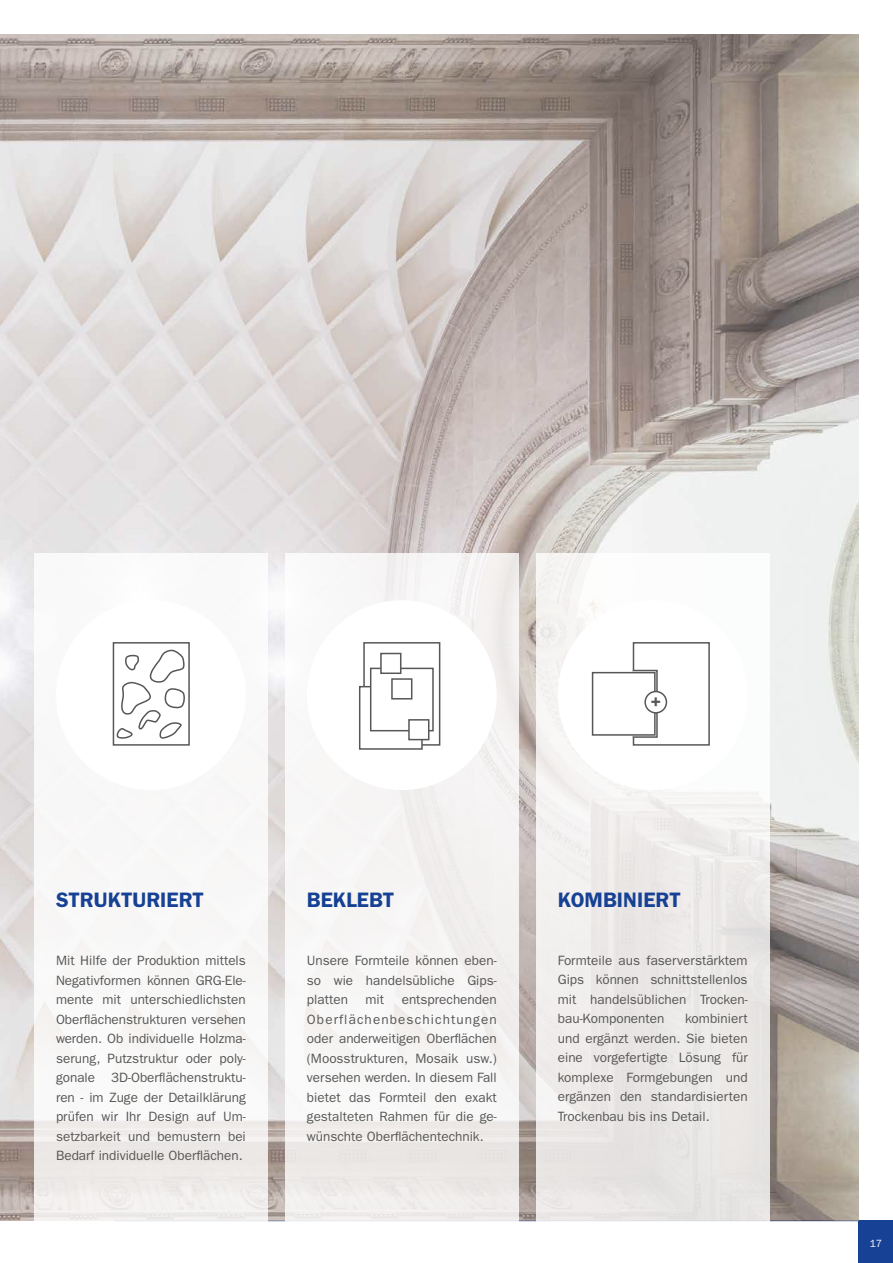
<style>
.page{position:relative;width:893px;height:1263px;background:#fff}
.page>*{position:absolute;margin:0;border:0;box-sizing:border-box;transform-origin:0 0}
.t1{font:600 21px "ITC Franklin Gothic Std";color:#164194}
.t2{font:600 18px "ITC Franklin Gothic Std";color:#575756}
.t3{font:13.5px/19.5px "ITC Franklin Gothic Std";color:#575756;text-align:justify}
.t4{font:10.5px "ITC Franklin Gothic Std";color:#fff}
</style>
<div class="page">
<div style="left:859px;top:1220px;width:34px;height:43px;background:#164194"></div>
<hr style="left:115px;top:1220px;width:755px;height:1px;background:#164194">
<img style="left:0;top:34px;width:859px;height:1186px">
<div style="left:34px;top:553px;width:234px;height:710px;background:linear-gradient(to bottom,#fafafb,#f5f3f2)"></div>
<svg style="left:536px;top:553px;width:234px;height:668px;fill:#edeae9"></svg>
<div style="left:285px;top:553px;width:234px;height:710px;background:linear-gradient(to bottom,#f6f4f4,#f4f2f2)"></div>
<div style="left:307px;top:600px;width:190px;height:190px;background:#fff;border-radius:50%"></div>
<div style="left:558px;top:600px;width:190px;height:190px;background:#fff;border-radius:50%"></div>
<div style="left:56px;top:600px;width:190px;height:190px;background:#fff;border-radius:50%"></div>
<div style="left:363px;top:642px;width:77px;height:104px;background:#fff;border:2px solid #575756"></div>
<div style="left:359px;top:686px;width:64px;height:64px;background:#fff;border:2px solid #575756"></div>
<div style="left:370px;top:668px;width:64px;height:63px;background:#fff;border:2px solid #575756"></div>
<div style="left:380px;top:653px;width:21px;height:21px;background:#fff;border:2px solid #575756"></div>
<div style="left:408px;top:719px;width:21px;height:21px;background:#fff;border:2px solid #575756"></div>
<div style="left:391px;top:678px;width:21px;height:21px;background:#fff;border:2px solid #575756"></div>
<div style="left:113px;top:642px;width:77px;height:104px;background:#fff;border:2px solid #575756"></div>
<svg style="left:115px;top:650px;width:70px;height:90px"></svg>
<div style="left:633px;top:642px;width:77px;height:104px;background:#fff;border:2px solid #575756"></div>
<svg style="left:632px;top:670px;width:26px;height:68px"></svg>
<div style="left:592px;top:672px;width:64px;height:64px;background:#fff;border:2px solid #575756"></div>
<div style="left:645px;top:691px;width:21px;height:22px;background:#fff;border-radius:50%"></div>
<div style="left:644px;top:691px;width:23px;height:22px;border:2px solid #575756;border-radius:50%"></div>
<h2 class="t2" style="left:650px;top:691px;width:12px">+</h2>
<h1 class="t1" style="left:56px;top:888px;width:149px">STRUKTURIERT</h1>
<h1 class="t1" style="left:307px;top:888px;width:89px">BEKLEBT</h1>
<h1 class="t1" style="left:558px;top:888px;width:124px">KOMBINIERT</h1>
<p class="t3" style="left:56px;top:951px;width:191px">Mit Hilfe der Produktion mittels Negativformen können GRG-Ele&shy;mente mit unterschiedlichsten Oberflächenstrukturen versehen werden. Ob individuelle Holzma&shy;serung, Putzstruktur oder poly&shy;gonale 3D-Oberflächenstruktu&shy;ren - im Zuge der Detailklärung prüfen wir Ihr Design auf Um&shy;setzbarkeit und bemustern bei Bedarf individuelle Oberflächen.</p>
<p class="t3" style="left:307px;top:951px;width:191px">Unsere Formteile können eben&shy;so wie handelsübliche Gips&shy;platten</p>
<p class="t3" style="left:307px;top:990px;width:191px;text-indent:95px">entsprechenden Oberflächenbeschichtungen oder anderweitigen Oberflächen (Moosstrukturen, Mosaik usw.) versehen werden. In diesem Fall bietet das Formteil den exakt gestalteten Rahmen für die ge&shy;wünschte Oberflächentechnik.</p>
<p class="t3" style="left:365px;top:990px;width:20px">mit</p>
<p class="t3" style="left:558px;top:951px;width:191px">Formteile aus faserverstärktem Gips können schnittstellenlos mit handelsüblichen Trocken&shy;bau-Komponenten</p>
<p class="t3" style="left:558px;top:1009px;width:191px;text-indent:127px">kombiniert und ergänzt werden. Sie bieten eine vorgefertigte Lösung für komplexe Formgebungen und ergänzen den standardisierten Trockenbau bis ins Detail.</p>
<p class="t4" style="left:870px;top:1237px;width:14px">17</p>
</div>
